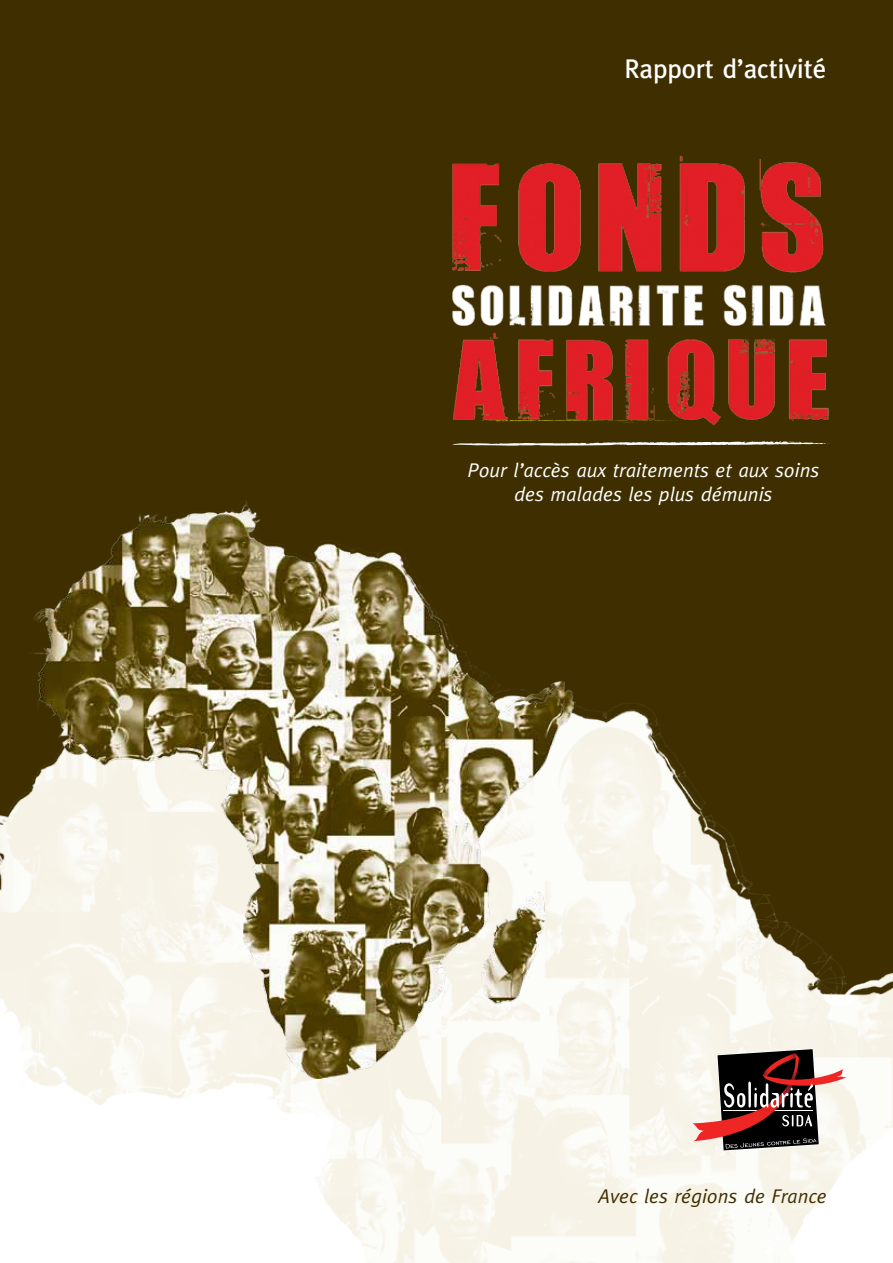
<style>
.page{position:relative;width:893px;height:1263px;background:#3f2f00}
.page>*{position:absolute;margin:0;border:0;box-sizing:border-box;transform-origin:0 0}
.t1{font:500 27px "Meta";color:#fff}
.t2{font:italic 19.8px/23.9px "Meta";color:#fff;text-align:center}
.t3{font:italic 19.8px "Meta";color:#3f2f00}
</style>
<div class="page">
<img style="left:0;top:701px;width:893px;height:562px">
<img style="left:29px;top:500px;width:546px;height:579px">
<img style="left:452px;top:156px;width:377px;height:270px">
<svg style="left:456px;top:420px;width:373px;height:2px"></svg>
<svg style="left:452px;top:441px;width:379px;height:5px"></svg>
<svg style="left:689px;top:1048px;width:162px;height:103px;background:#917976"></svg>
<h1 class="t1" style="left:625px;top:53px;width:203px">Rapport d’activité</h1>
<p class="t2" style="left:467px;top:458px;width:353px">Pour l’accès aux traitements et aux soins des malades les plus démunis</p>
<p class="t3" style="left:598px;top:1184px;width:230px">Avec les régions de France</p>
</div>
